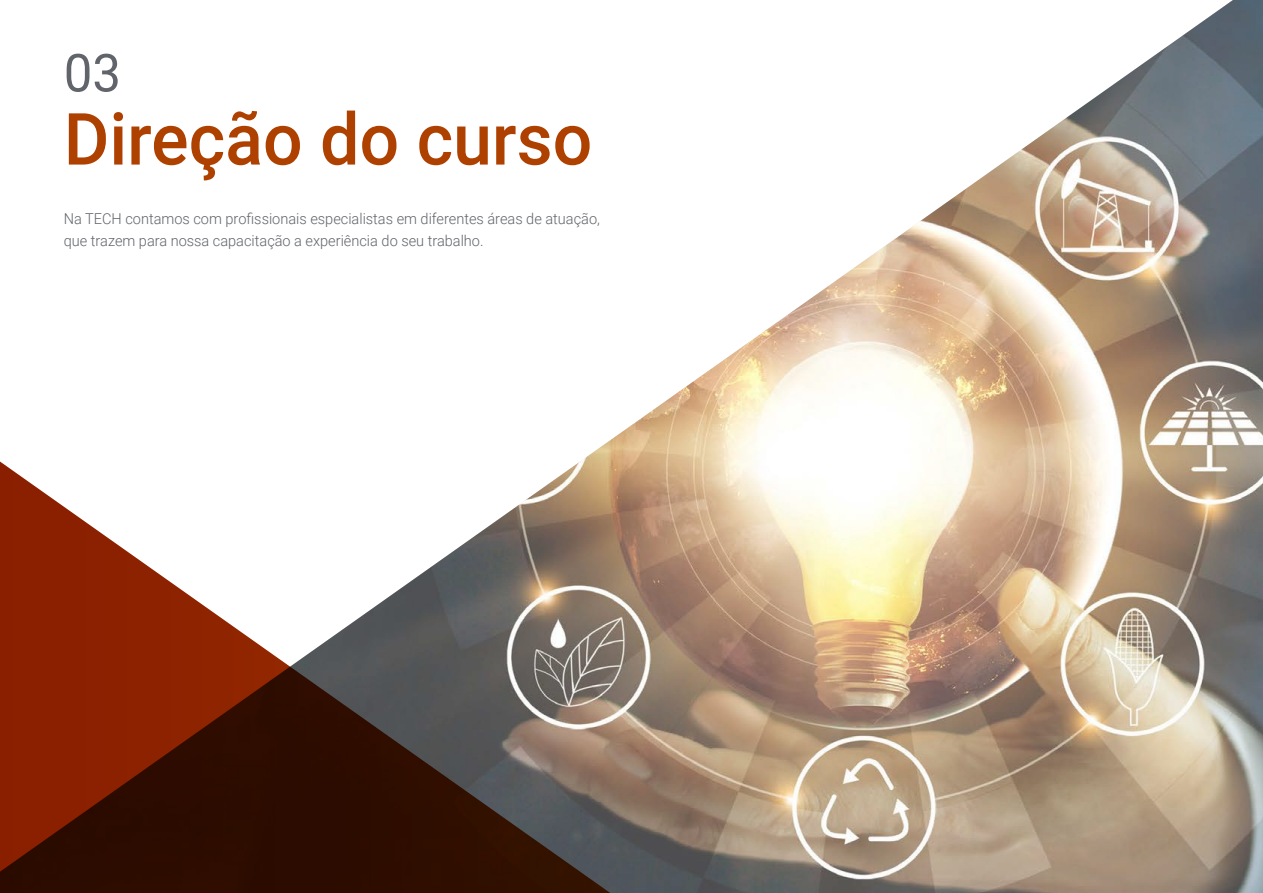
<style>
.page{position:relative;width:1263px;height:893px;background:#fff}
.page>*{position:absolute;margin:0;border:0;box-sizing:border-box;transform-origin:0 0}
.t1{font:500 72px "Roboto";color:#ae4000}
.t2{font:52.5px "Roboto";color:#61646a}
.t3{font:300 15px/22.5px "Roboto";color:#61646a}
</style>
<div class="page">
<img style="left:602px;top:0;width:661px;height:893px">
<svg style="left:0;top:446px;width:640px;height:447px"></svg>
<h2 class="t2" style="left:64px;top:36px;width:59px">03</h2>
<h1 class="t1" style="left:64px;top:89px;width:530px">Direção do curso</h1>
<p class="t3" style="left:64px;top:207px;width:538px">Na TECH contamos com profissionais especialistas em diferentes áreas de atuação, que trazem para nossa capacitação a experiência do seu trabalho.</p>
</div>
